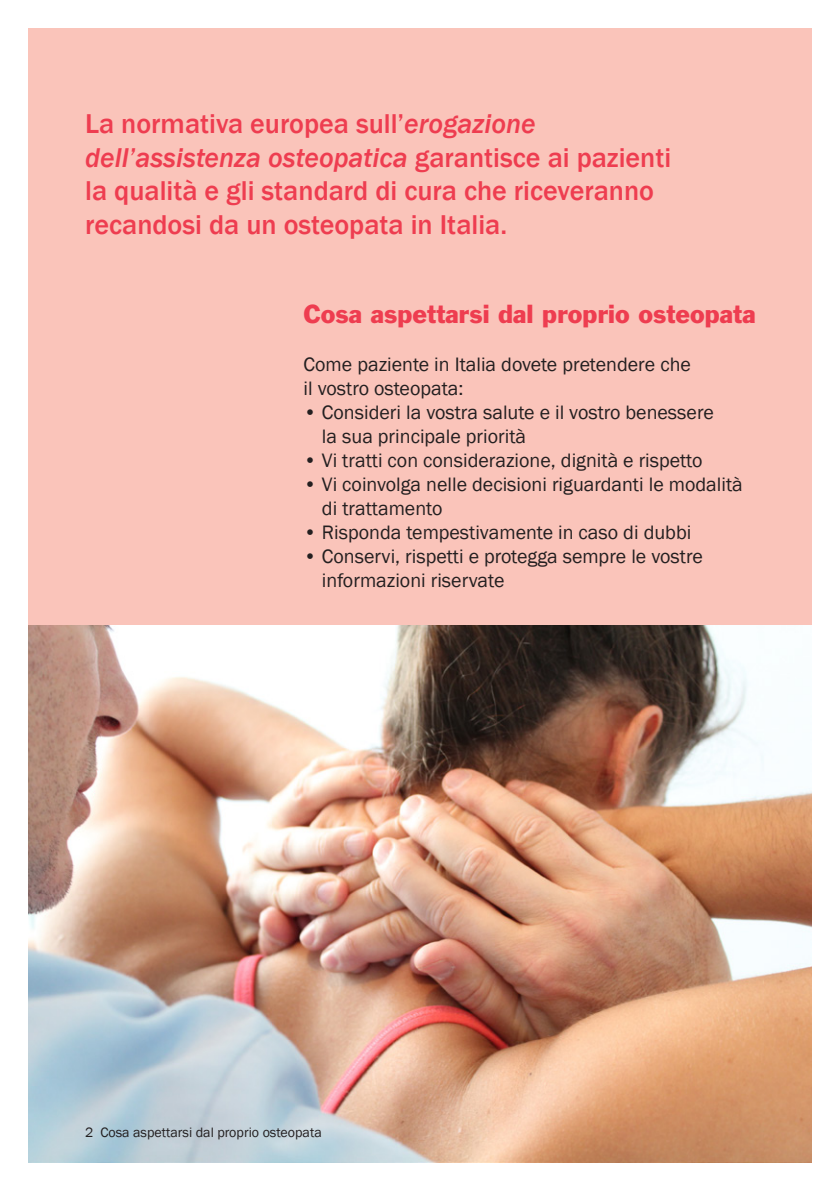
<style>
.page{position:relative;width:840px;height:1191px;background:#fff}
.page>*{position:absolute;margin:0;border:0;box-sizing:border-box;transform-origin:0 0}
.t1{font:500 28px/33.6px "Franklin Gothic";color:#ee3d50}
.t2{font:24px "Franklin Gothic BT";color:#ee3d50}
.t3{font:20px/24px "Franklin Gothic";color:#231f20}
.t4{font:14px "Franklin Gothic";color:#231f20}
.s1{font-style:italic}
</style>
<div class="page">
<div style="left:28px;top:28px;width:783px;height:1134px;background:#fac4ba"></div>
<img style="left:28px;top:625px;width:783px;height:537px">
<p class="t1" style="left:85px;top:107px;width:587px">La normativa europea sull’<span class="s1">erogazione dell’assistenza osteopatica</span> garantisce ai pazienti la qualità e gli standard di cura che riceveranno recandosi da un osteopata in Italia.</p>
<p class="t2" style="left:303px;top:300px;width:453px">Cosa aspettarsi dal proprio osteopata</p>
<p class="t3" style="left:303px;top:353px;width:388px">Come paziente in Italia dovete pretendere che il vostro osteopata:</p>
<p class="t3" style="left:322px;top:401px;width:393px;text-indent:-18px">• Consideri la vostra salute e il vostro benessere la sua principale priorità</p>
<p class="t3" style="left:303px;top:449px;width:400px">• Vi tratti con considerazione, dignità e rispetto</p>
<p class="t3" style="left:322px;top:473px;width:422px;text-indent:-18px">• Vi coinvolga nelle decisioni riguardanti le modalità di trattamento</p>
<p class="t3" style="left:303px;top:521px;width:389px">• Risponda tempestivamente in caso di dubbi</p>
<p class="t3" style="left:322px;top:545px;width:382px;text-indent:-18px">• Conservi, rispetti e protegga sempre le vostre informazioni riservate</p>
<p class="t4" style="left:85px;top:1123px;width:238px">2 Cosa aspettarsi dal proprio osteopata</p>
</div>
